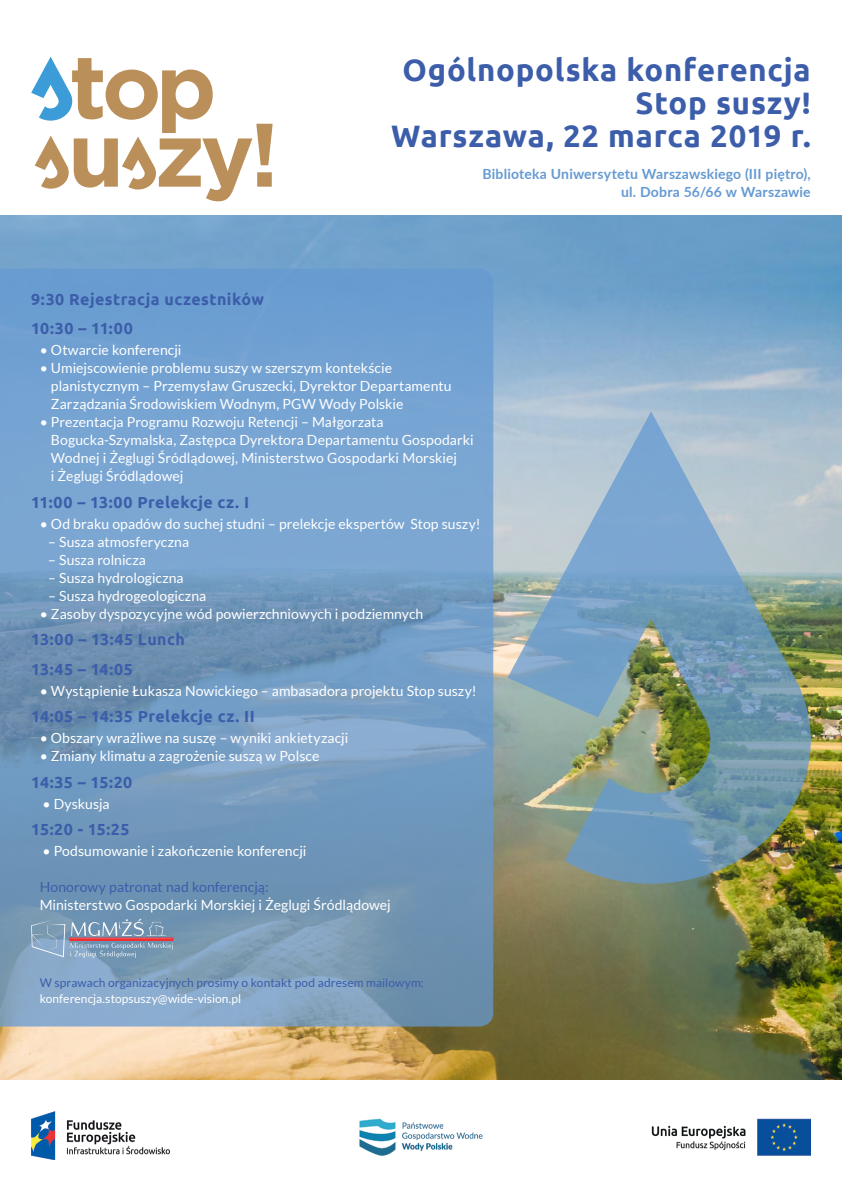
<style>
.page{position:relative;width:842px;height:1191px;background:#fff}
.page>*{position:absolute;margin:0;border:0;box-sizing:border-box;transform-origin:0 0}
.t1{font:700 31px/33px "Ubuntu";letter-spacing:.025em;color:#3c5daa;text-align:right}
.t2{font:700 16px/29.5px "Ubuntu";letter-spacing:.03em;color:#3c5daa}
.t3{font:14px/18px "Lato";color:#fff}
.t4{font:700 14px/18px "Lato";letter-spacing:.01em;color:#659ad2;text-align:right}
.t5{font:14px "Lato";letter-spacing:.005em;color:#3c5daa}
.t6{font:12px "Lato";letter-spacing:.005em;color:#3c5daa}
.t7{font:12px "Lato";letter-spacing:.005em;color:#fff}
</style>
<div class="page">
<img style="left:0;top:215px;width:842px;height:864px">
<img style="left:507px;top:411px;width:304px;height:472px">
<img style="left:31px;top:1111px;width:780px;height:48px">
<svg style="left:31px;top:57px;width:241px;height:144px"></svg>
<svg style="left:0;top:269px;width:493px;height:757px;background:#749dc4"></svg>
<svg style="left:31px;top:919px;width:142px;height:39px;background:#8c9db5"></svg>
<h1 class="t1" style="left:391px;top:53px;width:421px">Ogólnopolska konferencja<br>Stop suszy!<br>Warszawa, 22 marca 2019 r.</h1>
<p class="t4" style="left:482px;top:165px;width:330px">Biblioteka Uniwersytetu Warszawskiego (III piętro), ul. Dobra 56/66 w Warszawie</p>
<p class="t2" style="left:31px;top:284px;width:234px">9:30 Rejestracja uczestników<br>10:30 – 11:00</p>
<p class="t3" style="left:40px;top:341px;width:143px">• Otwarcie konferencji</p>
<p class="t3" style="left:51px;top:359px;width:402px;text-indent:-11px">• Umiejscowienie problemu suszy w szerszym kontekście planistycznym – Przemysław Gruszecki, Dyrektor Departamentu<br>Zarządzania Środowiskiem Wodnym, PGW Wody Polskie</p>
<p class="t3" style="left:51px;top:413px;width:424px;text-indent:-11px">• Prezentacja Programu Rozwoju Retencji – Małgorzata Bogucka-Szymalska, Zastępca Dyrektora Departamentu Gospodarki Wodnej i Żeglugi Śródlądowej, Ministerstwo Gospodarki Morskiej<br>i Żeglugi Śródlądowej</p>
<p class="t2" style="left:31px;top:487px;width:219px">11:00 – 13:00 Prelekcje cz. I</p>
<p class="t3" style="left:40px;top:514px;width:442px">• Od braku opadów do suchej studni – prelekcje ekspertów Stop suszy!</p>
<p class="t3" style="left:48px;top:532px;width:142px">– Susza atmosferyczna</p>
<p class="t3" style="left:48px;top:550px;width:99px">– Susza rolnicza</p>
<p class="t3" style="left:48px;top:568px;width:137px">– Susza hydrologiczna</p>
<p class="t3" style="left:48px;top:586px;width:160px">– Susza hydrogeologiczna</p>
<p class="t3" style="left:40px;top:604px;width:385px">• Zasoby dyspozycyjne wód powierzchniowych i podziemnych</p>
<p class="t2" style="left:31px;top:624px;width:155px">13:00 – 13:45 Lunch<br>13:45 – 14:05</p>
<p class="t3" style="left:40px;top:681px;width:438px">• Wystąpienie Łukasza Nowickiego – ambasadora projektu Stop suszy!</p>
<p class="t2" style="left:31px;top:701px;width:225px">14:05 – 14:35 Prelekcje cz. II</p>
<p class="t3" style="left:40px;top:729px;width:310px">• Obszary wrażliwe na suszę – wyniki ankietyzacji</p>
<p class="t3" style="left:40px;top:747px;width:281px">• Zmiany klimatu a zagrożenie suszą w Polsce</p>
<p class="t2" style="left:31px;top:767px;width:103px">14:35 – 15:20</p>
<p class="t3" style="left:42px;top:794px;width:69px">• Dyskusja</p>
<p class="t2" style="left:31px;top:814px;width:100px">15:20 - 15:25</p>
<p class="t3" style="left:42px;top:842px;width:265px">• Podsumowanie i zakończenie konferencji</p>
<p class="t5" style="left:40px;top:879px;width:230px">Honorowy patronat nad konferencją:</p>
<p class="t3" style="left:40px;top:896px;width:353px">Ministerstwo Gospodarki Morskiej i Żeglugi Śródlądowej</p>
<p class="t6" style="left:40px;top:976px;width:386px">W sprawach organizacyjnych prosimy o kontakt pod adresem mailowym:</p>
<p class="t7" style="left:40px;top:991px;width:203px">konferencja.stopsuszy@wide-vision.pl</p>
</div>
